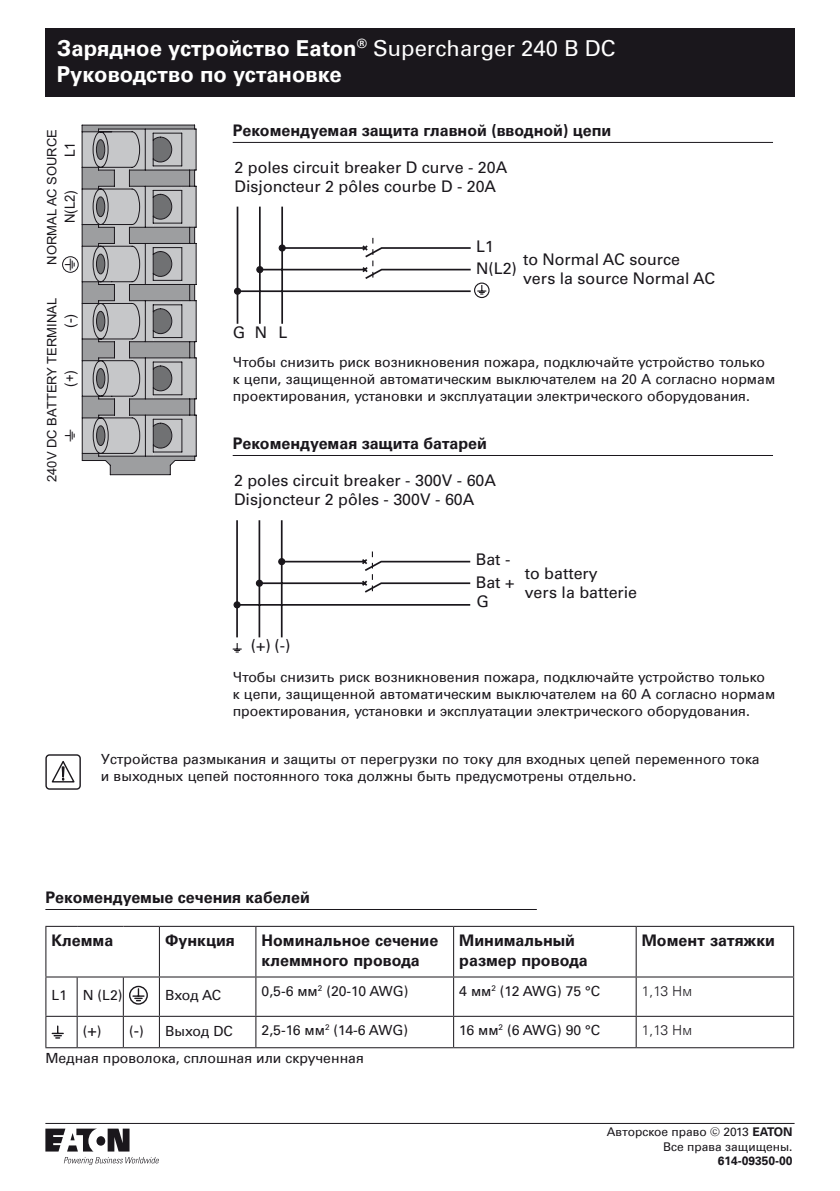
<style>
.page{position:relative;width:840px;height:1191px;background:#fff}
.page>*{position:absolute;margin:0;border:0;box-sizing:border-box;transform-origin:0 0}
.t1{font:700 22px/26.4px "EATON Univers";color:#fff}
.t2{font:16px/19.2px "Univers Com 55 Roman";color:#1a171c}
.t3{font:700 16px/19.2px "EATON Univers";color:#1a171c}
.t4{font:14px/16.8px "EATON Univers";color:#1a171c}
.t5{font:300 14px "EATON Univers";letter-spacing:-.025em;color:#1a171c}
.t6{font:14px "Arial";color:#1a171c;scale:.94 1}
.t7{font:14px "Arial";color:#1a171c}
.t8{font:13.6px "Graph Schneider";color:#1a171c}
.t9{font:13px "Arial";color:#1a171c}
.t10{font:12px/14.4px "EATON Univers";color:#1a171c;text-align:right}
.t11{font:700 12px "EATON Univers";color:#1a171c}
.s1{font-weight:400}
.s2{font-size:16px}
.s3{font-weight:700}
</style>
<div class="page">
<svg style="left:45px;top:1128px;width:84px;height:23px"></svg>
<svg style="left:64px;top:1157px;width:95px;height:8px"></svg>
<hr style="left:45px;top:1123px;width:749px;height:1px;background:#1a171c">
<svg style="left:81px;top:125px;width:115px;height:350px"></svg>
<div style="left:62px;top:256px;width:17px;height:17px;border:1px solid #1a171c;border-radius:50%"></div>
<hr style="left:232px;top:142px;width:540px;height:1px;background:#1a171c">
<svg style="left:234px;top:206px;width:256px;height:118px"></svg>
<hr style="left:232px;top:455px;width:540px;height:1px;background:#1a171c">
<svg style="left:232px;top:520px;width:239px;height:132px"></svg>
<hr style="left:45px;top:926px;width:32px;height:1px;background:#1a171c">
<hr style="left:45px;top:927px;width:1px;height:49px;background:#1a171c">
<hr style="left:77px;top:926px;width:46px;height:1px;background:#1a171c">
<hr style="left:123px;top:926px;width:36px;height:1px;background:#1a171c">
<hr style="left:159px;top:926px;width:97px;height:1px;background:#1a171c">
<hr style="left:159px;top:927px;width:1px;height:49px;background:#1a171c">
<hr style="left:256px;top:926px;width:197px;height:1px;background:#1a171c">
<hr style="left:255px;top:927px;width:1px;height:49px;background:#1a171c">
<hr style="left:453px;top:926px;width:182px;height:1px;background:#1a171c">
<hr style="left:453px;top:927px;width:1px;height:49px;background:#1a171c">
<hr style="left:635px;top:926px;width:158px;height:1px;background:#1a171c">
<hr style="left:635px;top:927px;width:1px;height:49px;background:#1a171c">
<hr style="left:792px;top:927px;width:1px;height:49px;background:#1a171c">
<hr style="left:45px;top:976px;width:32px;height:1px;background:#1a171c">
<hr style="left:45px;top:977px;width:1px;height:38px;background:#1a171c">
<hr style="left:77px;top:976px;width:46px;height:1px;background:#1a171c">
<hr style="left:77px;top:977px;width:1px;height:38px;background:#1a171c">
<hr style="left:123px;top:976px;width:36px;height:1px;background:#1a171c">
<hr style="left:123px;top:977px;width:1px;height:38px;background:#1a171c">
<hr style="left:159px;top:976px;width:97px;height:1px;background:#1a171c">
<hr style="left:159px;top:977px;width:1px;height:38px;background:#1a171c">
<hr style="left:256px;top:976px;width:197px;height:1px;background:#1a171c">
<hr style="left:255px;top:977px;width:1px;height:38px;background:#1a171c">
<hr style="left:45px;top:1015px;width:32px;height:1px;background:#1a171c">
<hr style="left:45px;top:1016px;width:1px;height:31px;background:#1a171c">
<hr style="left:77px;top:1015px;width:46px;height:1px;background:#1a171c">
<hr style="left:77px;top:1016px;width:1px;height:31px;background:#1a171c">
<hr style="left:123px;top:1015px;width:36px;height:1px;background:#1a171c">
<hr style="left:123px;top:1016px;width:1px;height:31px;background:#1a171c">
<hr style="left:159px;top:1015px;width:97px;height:1px;background:#1a171c">
<hr style="left:159px;top:1016px;width:1px;height:31px;background:#1a171c">
<hr style="left:256px;top:1015px;width:197px;height:1px;background:#1a171c">
<hr style="left:255px;top:1016px;width:1px;height:31px;background:#1a171c">
<hr style="left:45px;top:1047px;width:32px;height:1px;background:#1a171c">
<hr style="left:77px;top:1047px;width:46px;height:1px;background:#1a171c">
<hr style="left:123px;top:1047px;width:36px;height:1px;background:#1a171c">
<hr style="left:159px;top:1047px;width:97px;height:1px;background:#1a171c">
<hr style="left:256px;top:1047px;width:197px;height:1px;background:#1a171c">
<hr style="left:453px;top:976px;width:182px;height:1px;background:#1a171c">
<hr style="left:453px;top:977px;width:1px;height:38px;background:#1a171c">
<hr style="left:453px;top:1015px;width:182px;height:1px;background:#1a171c">
<hr style="left:453px;top:1016px;width:1px;height:31px;background:#1a171c">
<hr style="left:453px;top:1047px;width:182px;height:1px;background:#1a171c">
<hr style="left:635px;top:976px;width:158px;height:1px;background:#1a171c">
<hr style="left:635px;top:977px;width:1px;height:38px;background:#1a171c">
<hr style="left:792px;top:977px;width:1px;height:38px;background:#1a171c">
<hr style="left:635px;top:1015px;width:158px;height:1px;background:#1a171c">
<hr style="left:635px;top:1016px;width:1px;height:31px;background:#1a171c">
<hr style="left:792px;top:1016px;width:1px;height:31px;background:#1a171c">
<hr style="left:635px;top:1047px;width:158px;height:1px;background:#1a171c">
<div style="left:129px;top:985px;width:19px;height:19px;border:1px solid #1a171c;border-radius:50%"></div>
<svg style="left:133px;top:988px;width:11px;height:13px"></svg>
<svg style="left:52px;top:1026px;width:11px;height:12px"></svg>
<div style="left:45px;top:28px;width:749px;height:68px;background:#1a171c"></div>
<hr style="left:45px;top:909px;width:491px;height:1px;background:#1a171c">
<div style="left:45px;top:754px;width:36px;height:35px;border:1px solid #1a171c;border-radius:3px"></div>
<svg style="left:51px;top:761px;width:24px;height:22px"></svg>
<h1 class="t1" style="left:57px;top:35px;width:560px">Зарядное устройство Eaton<sup>®</sup> <span class="s1">Supercharger 240 В DC<br></span>Руководство по установке</h1>
<p class="t9" style="left:43px;top:264px;width:137px;rotate:-90deg">NORMAL AC SOURCE</p>
<p class="t7" style="left:61px;top:157px;width:17px;rotate:-90deg">L1</p>
<p class="t6" style="left:61px;top:223px;width:36px;rotate:-90deg">N(L2)</p>
<p class="t8" style="left:61px;top:271px;width:14px;rotate:-90deg">t</p>
<p class="t9" style="left:43px;top:482px;width:185px;rotate:-90deg">240V DC BATTERY TERMINAL</p>
<p class="t7" style="left:61px;top:328px;width:15px;rotate:-90deg">(-)</p>
<p class="t6" style="left:61px;top:386px;width:19px;rotate:-90deg">(+)</p>
<p class="t8" style="left:61px;top:442px;width:14px;rotate:-90deg">t</p>
<p class="t3" style="left:232px;top:121px;width:380px">Рекомендуемая защита главной (вводной) цепи</p>
<p class="t2" style="left:234px;top:157px;width:274px">2 poles circuit breaker D curve - 20A<br>Disjoncteur 2 pôles courbe D - 20A</p>
<p class="t2" style="left:232px;top:322px;width:56px">GNL</p>
<p class="t2" style="left:476px;top:236px;width:19px">L1</p>
<p class="t2" style="left:522px;top:250px;width:193px">to Normal AC source vers la source Normal AC</p>
<p class="t2" style="left:476px;top:259px;width:42px">N(L2)</p>
<p class="t4" style="left:232px;top:354px;width:543px">Чтобы снизить риск возникновения пожара, подключайте устройство только к цепи, защищенной автоматическим выключателем на 20 А согласно нормам проектирования, установки и эксплуатации электрического оборудования.</p>
<p class="t3" style="left:232px;top:434px;width:255px">Рекомендуемая защита батарей</p>
<p class="t2" style="left:234px;top:471px;width:263px">2 poles circuit breaker - 300V - 60A<br>Disjoncteur 2 pôles - 300V - 60A</p>
<p class="t2" style="left:250px;top:636px;width:41px">(+) (-)</p>
<p class="t2" style="left:475px;top:550px;width:36px">Bat -</p>
<p class="t2" style="left:475px;top:572px;width:40px">Bat +</p>
<p class="t2" style="left:476px;top:592px;width:14px">G</p>
<p class="t2" style="left:524px;top:563px;width:114px">to battery<br>vers la batterie</p>
<p class="t4" style="left:232px;top:669px;width:543px">Чтобы снизить риск возникновения пожара, подключайте устройство только к цепи, защищенной автоматическим выключателем на 60 А согласно нормам проектирования, установки и эксплуатации электрического оборудования.</p>
<p class="t4" style="left:101px;top:751px;width:660px">Устройства размыкания и защиты от перегрузки по току для входных цепей переменного тока и выходных цепей постоянного тока должны быть предусмотрены отдельно.</p>
<p class="t3" style="left:45px;top:888px;width:266px">Рекомендуемые сечения кабелей</p>
<p class="t3" style="left:52px;top:931px;width:63px">Клемма</p>
<p class="t3" style="left:165px;top:931px;width:71px">Функция</p>
<p class="t3" style="left:261px;top:931px;width:178px">Номинальное сечение клеммного провода</p>
<p class="t3" style="left:459px;top:931px;width:130px">Минимальный размер провода</p>
<p class="t3" style="left:641px;top:931px;width:135px">Момент затяжки</p>
<p class="t4" style="left:52px;top:987px;width:72px">L1 N (L2)</p>
<p class="t4" style="left:165px;top:987px;width:58px">Вход AC</p>
<p class="t4" style="left:261px;top:982px;width:148px">0,5-6 мм<sup>2</sup> (20-10 AWG)</p>
<p class="t4" style="left:459px;top:982px;width:142px">4 мм<sup>2</sup> (12 AWG) 75 °C</p>
<p class="t5" style="left:641px;top:982px;width:52px">1,13 Нм</p>
<p class="t4" style="left:83px;top:1023px;width:20px">(<span class="s2">+</span>)</p>
<p class="t4" style="left:129px;top:1023px;width:16px">(<span class="s2">-</span>)</p>
<p class="t4" style="left:165px;top:1022px;width:69px">Выход DC</p>
<p class="t4" style="left:261px;top:1021px;width:148px">2,5-16 мм<sup>2</sup> (14-6 AWG)</p>
<p class="t4" style="left:459px;top:1021px;width:142px">16 мм<sup>2</sup> (6 AWG) 90 °C</p>
<p class="t5" style="left:641px;top:1022px;width:52px">1,13 Нм</p>
<p class="t4" style="left:45px;top:1049px;width:320px">Медная проволока, сплошная или скрученная</p>
<p class="t10" style="left:606px;top:1125px;width:187px">Авторское право © 2013 <span class="s3">EATON<br></span>Все права защищены.</p>
<p class="t11" style="left:717px;top:1154px;width:76px">614-09350-00</p>
</div>
